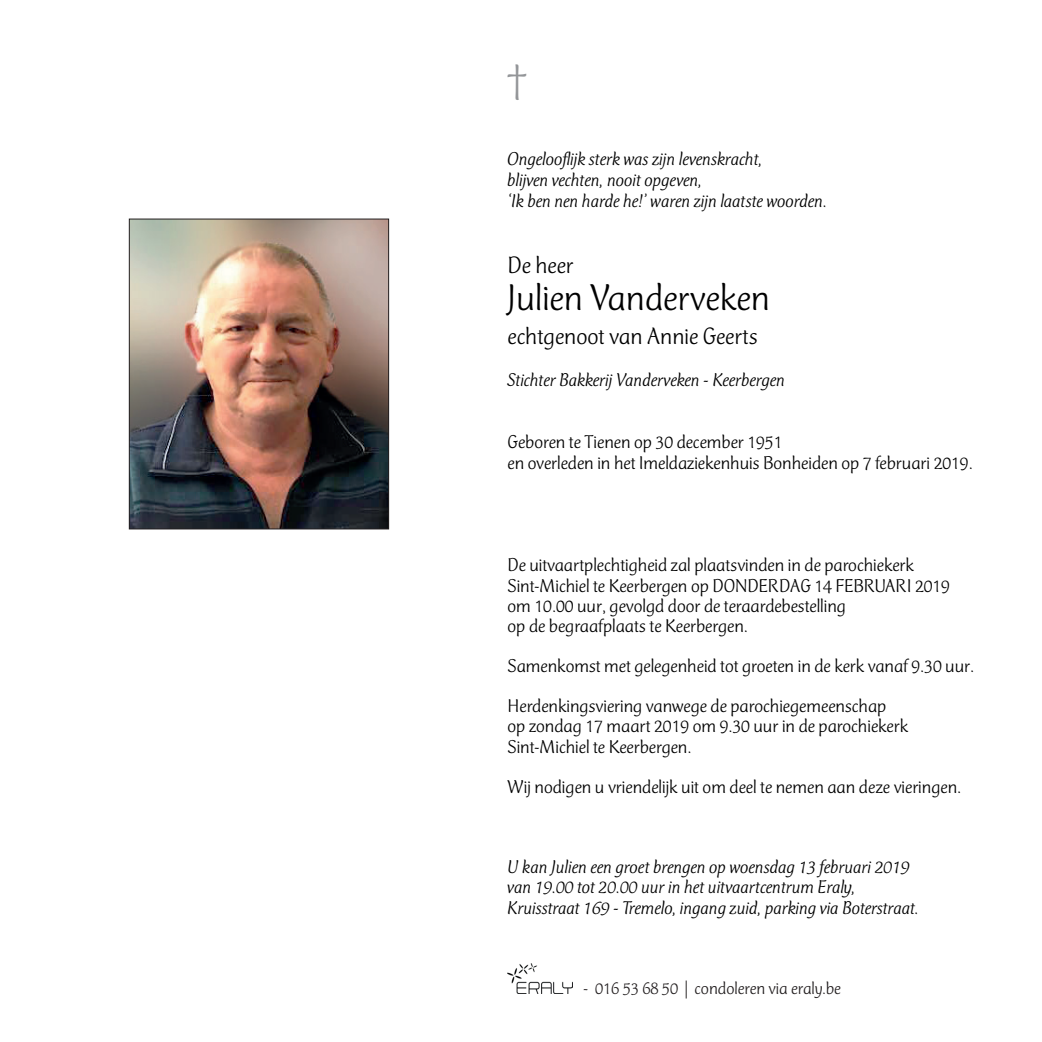
<style>
.page{position:relative;width:1042px;height:1042px;background:#fff}
.page>*{position:absolute;margin:0;border:0;box-sizing:border-box;transform-origin:0 0}
.t1{font:300 42px "CT Mercurius Std";color:#939598;scale:1.05 1}
.t2{font:300 38.5px "CT Mercurius Std";color:#000001;scale:1.05 1}
.t3{font:300 24.5px "CT Mercurius Std";color:#000001;scale:1.05 1}
.t4{font:300 19.25px/20.1px "CT Mercurius Std";color:#000001;scale:1.05 1}
.t5{font:italic 300 19.25px/21px "CT Mercurius Std";color:#000001;scale:1.05 1}
.t6{font:300 17.85px "CT Mercurius Std";color:#231f20;scale:1.05 1}
</style>
<div class="page">
<img style="left:508px;top:963px;width:65px;height:30px">
<img style="left:131px;top:221px;width:256px;height:306px">
<div style="left:129px;top:219px;width:260px;height:310px;border:1px solid #231f20"></div>
<h1 class="t1" style="left:507px;top:57px;width:20px">†</h1>
<p class="t5" style="left:507px;top:148px;width:306px">Ongelooflijk sterk was zijn levenskracht,<br>blijven vechten, nooit opgeven,<br>‘Ik ben nen harde he!’ waren zijn laatste woorden.</p>
<p class="t3" style="left:507px;top:252px;width:64px">De heer</p>
<h2 class="t2" style="left:507px;top:277px;width:251px">Julien Vanderveken</h2>
<p class="t3" style="left:507px;top:323px;width:240px">echtgenoot van Annie Geerts</p>
<p class="t5" style="left:507px;top:369px;width:266px">Stichter Bakkerij Vanderveken - Keerbergen</p>
<p class="t4" style="left:507px;top:432px;width:444px">Geboren te Tienen op 30 december 1951<br>en overleden in het Imeldaziekenhuis Bonheiden op 7 februari 2019.</p>
<p class="t4" style="left:507px;top:555px;width:423px">De uitvaartplechtigheid zal plaatsvinden in de parochiekerk Sint-Michiel te Keerbergen op DONDERDAG 14 FEBRUARI 2019 om 10.00 uur, gevolgd door de teraardebestelling<br>op de begraafplaats te Keerbergen.</p>
<p class="t4" style="left:507px;top:646px;width:446px;line-height:40.2px">Samenkomst met gelegenheid tot groeten in de kerk vanaf 9.30 uur.<br>Herdenkingsviering vanwege de parochiegemeenschap</p>
<p class="t4" style="left:507px;top:716px;width:383px">op zondag 17 maart 2019 om 9.30 uur in de parochiekerk<br>Sint-Michiel te Keerbergen.</p>
<p class="t4" style="left:507px;top:777px;width:433px">Wij nodigen u vriendelijk uit om deel te nemen aan deze vieringen.</p>
<p class="t5" style="left:507px;top:857px;width:393px;line-height:20.1px">U kan Julien een groet brengen op woensdag 13 februari 2019 van 19.00 tot 20.00 uur in het uitvaartcentrum Eraly,<br>Kruisstraat 169 - Tremelo, ingang zuid, parking via Boterstraat.</p>
<p class="t6" style="left:583px;top:979px;width:247px">- 016 53 68 50 | condoleren via eraly.be</p>
</div>
